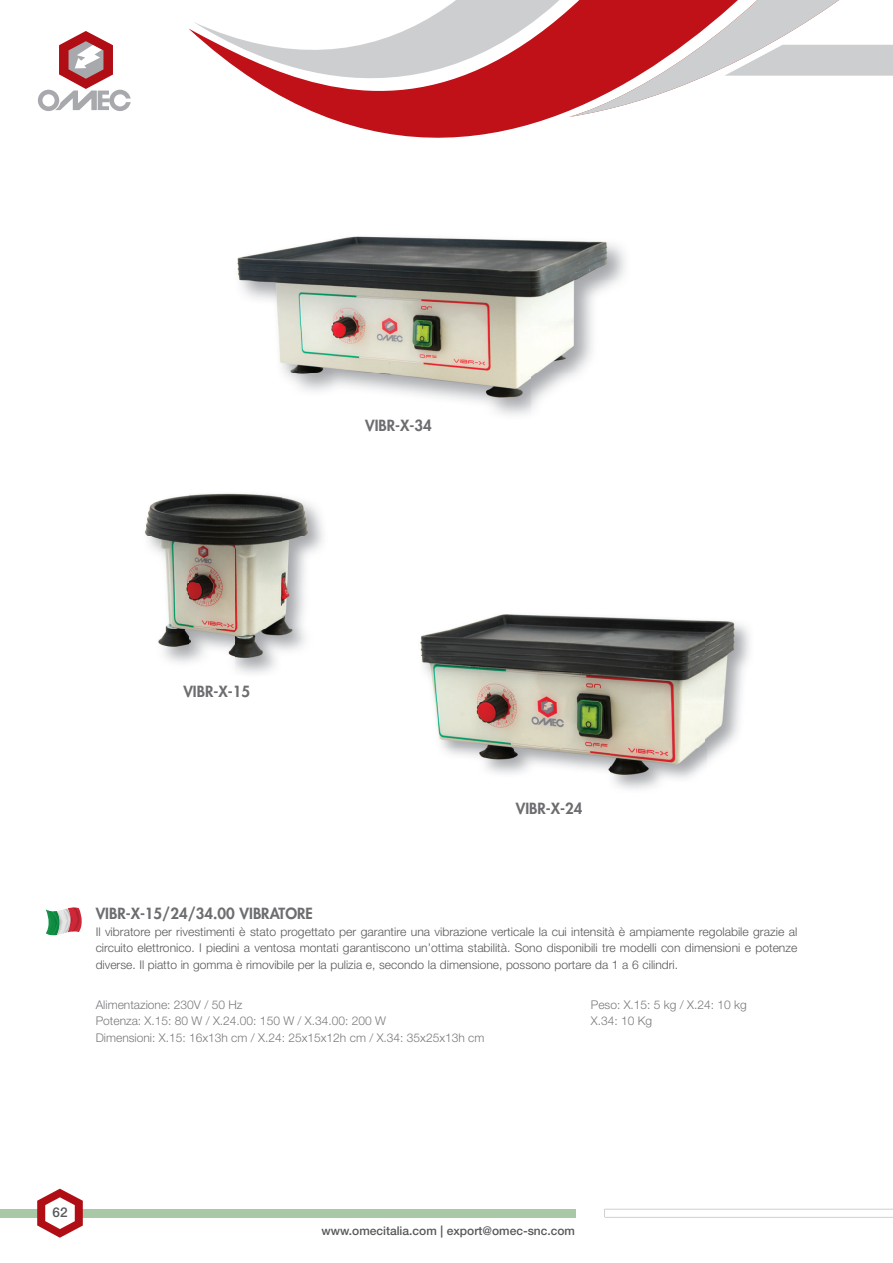
<style>
.page{position:relative;width:893px;height:1263px;background:#fff}
.page>*{position:absolute;margin:0;border:0;box-sizing:border-box;transform-origin:0 0}
.t1{font:800 15px "Futura Std";color:#6c6d70}
.t2{font:500 13.5px "Helvetica Neue LT Std";color:#57585a}
.t3{font:300 12px/16.5px "Helvetica Neue LT Std";color:#57585a;text-align:justify}
.t4{font:300 12px/16.5px "Helvetica Neue LT Std";color:#787a7d}
.t5{font:500 12px "Helvetica Neue LT Std";color:#57585a}
</style>
<div class="page">
<svg style="left:38px;top:31px;width:93px;height:80px"></svg>
<div style="left:846px;top:44px;width:47px;height:32px;background:#cdced0"></div>
<svg style="left:193px;top:0;width:653px;height:138px"></svg>
<div style="left:0;top:1209px;width:575px;height:8px;background:#a8c8a6"></div>
<svg style="left:605px;top:1209px;width:288px;height:1px"></svg>
<svg style="left:37px;top:1189px;width:46px;height:49px"></svg>
<img style="left:145px;top:493px;width:178px;height:181px">
<img style="left:145px;top:493px;width:22px;height:31px">
<img style="left:291px;top:493px;width:32px;height:31px">
<img style="left:420px;top:614px;width:330px;height:176px">
<img style="left:237px;top:236px;width:388px;height:179px">
<svg style="left:46px;top:907px;width:36px;height:28px"></svg>
<p class="t1" style="left:365px;top:419px;width:68px">VIBR-X-34</p>
<p class="t1" style="left:183px;top:684px;width:68px">VIBR-X-15</p>
<p class="t1" style="left:516px;top:801px;width:68px">VIBR-X-24</p>
<p class="t1" style="left:96px;top:907px;width:219px">VIBR-X-15/24/34.00 VIBRATORE</p>
<p class="t3" style="left:96px;top:925px;width:703px">Il vibratore per rivestimenti è stato progettato per garantire una vibrazione verticale la cui intensità è ampiamente regolabile grazie al circuito elettronico. I piedini a ventosa montati garantiscono un’ottima stabilità. Sono disponibili tre modelli con dimensioni e potenze diverse. Il piatto in gomma è rimovibile per la pulizia e, secondo la dimensione, possono portare da 1 a 6 cilindri.</p>
<p class="t4" style="left:96px;top:998px;width:390px">Alimentazione: 230V / 50 Hz<br>Potenza: X.15: 80 W / X.24.00: 150 W / X.34.00: 200 W<br>Dimensioni: X.15: 16x13h cm / X.24: 25x15x12h cm / X.34: 35x25x13h cm</p>
<p class="t4" style="left:591px;top:998px;width:158px">Peso: X.15: 5 kg / X.24: 10 kg<br>X.34: 10 Kg</p>
<p class="t2" style="left:53px;top:1208px;width:17px">62</p>
<p class="t5" style="left:322px;top:1226px;width:255px">www.omecitalia.com | export@omec-snc.com</p>
</div>
